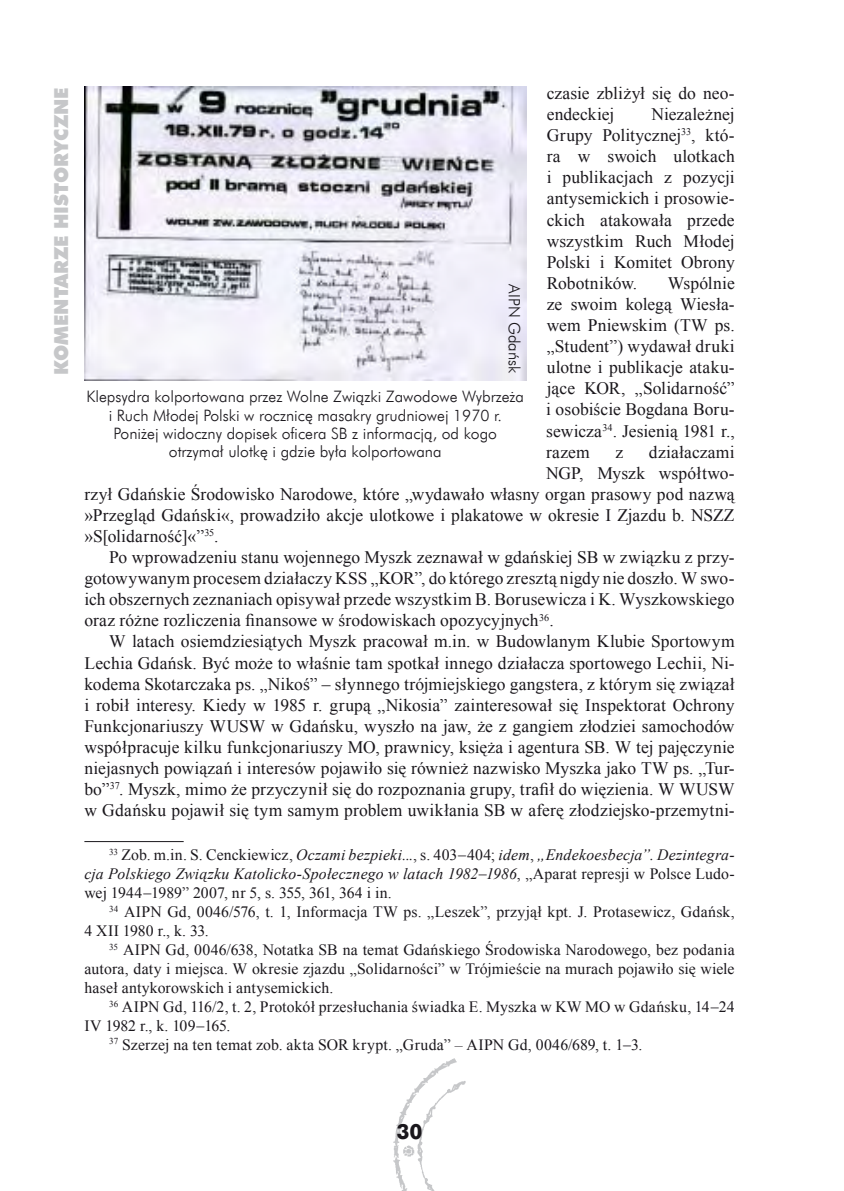
<style>
.page{position:relative;width:844px;height:1191px;background:#fff}
.page>*{position:absolute;margin:0;border:0;box-sizing:border-box;transform-origin:0 0}
.t1{font:700 21px "Futura EU";color:#1a171c}
.t2{font:19.25px "Futura X Blk EU";color:#c6c7c9}
.t3{font:17.5px/21px "Times New Roman";letter-spacing:.005em;color:#1a171c;text-align:justify}
.t4{font:15.75px/18.9px "Times New Roman";letter-spacing:.01em;color:#1a171c}
.t5{font:italic 15.75px/18.9px "Times New Roman";letter-spacing:.01em;color:#1a171c;text-align:justify}
.t6{font:15.75px/18.4px "Futura Lt EU";color:#1a171c;text-align:center}
.t7{font:15.75px "Times New Roman";letter-spacing:-.01em;color:#1a171c}
.s1{font-style:normal}
.s2{font-style:italic}
</style>
<div class="page">
<img style="left:393px;top:1058px;width:72px;height:133px">
<hr style="left:84px;top:841px;width:100px;height:1px;background:#1a171c">
<img style="left:84px;top:87px;width:442px;height:293px">
<p class="t2" style="left:49px;top:375px;width:289px;rotate:-90deg">komentarze historyczne</p>
<p class="t3" style="left:546px;top:82px;width:189px">czasie zbliżył się do neo&shy;endeckiej</p>
<p class="t3" style="left:546px;top:103px;width:189px;text-indent:105px">Niezależnej Grupy Politycznej<sup>33</sup>, któ&shy;ra w swoich ulotkach i publikacjach z pozycji antysemickich i prosowie&shy;ckich atakowała przede wszystkim Ruch Młodej Polski i Komitet Obrony Robotników.</p>
<p class="t3" style="left:546px;top:272px;width:190px;text-indent:122px">Wspólnie ze swoim kolegą Wiesła&shy;wem Pniewskim (TW ps. „Student”) wydawał druki ulotne i publikacje ataku&shy;jące KOR, „Solidarność” i osobiście Bogdana Boru&shy;sewicza<sup>34</sup>. Jesienią 1981 r., razem</p>
<p class="t6" style="left:523px;top:284px;width:90px;rotate:90deg">AIPN Gdańsk</p>
<p class="t6" style="left:86px;top:388px;width:439px">Klepsydra kolportowana przez Wolne Związki Zawodowe Wybrzeża i Ruch Młodej Polski w rocznicę masakry grudniowej 1970 r.<br>Poniżej widoczny dopisek oficera SB z informacją, od kogo otrzymał ulotkę i gdzie była kolportowana</p>
<p class="t3" style="left:615px;top:441px;width:9px">z</p>
<p class="t3" style="left:648px;top:441px;width:87px">działaczami</p>
<p class="t3" style="left:546px;top:462px;width:190px">NGP, Myszk współtwo-</p>
<p class="t3" style="left:84px;top:483px;width:651px">rzył Gdańskie Środowisko Narodowe, które „wydawało własny organ prasowy pod nazwą</p>
<p class="t3" style="left:84px;top:504px;width:651px">»Przegląd Gdański«, prowadziło akcje ulotkowe i plakatowe w okresie I Zjazdu b. NSZZ</p>
<p class="t3" style="left:84px;top:525px;width:136px">»S[olidarność]«”<sup>35</sup>.</p>
<p class="t3" style="left:109px;top:546px;width:627px">Po wprowadzeniu stanu wojennego Myszk zeznawał w gdańskiej SB w związku z przy-</p>
<p class="t3" style="left:84px;top:567px;width:651px">gotowywanym procesem działaczy KSS „KOR”, do którego zresztą nigdy nie doszło. W swo-</p>
<p class="t3" style="left:84px;top:588px;width:651px">ich obszernych zeznaniach opisywał przede wszystkim B. Borusewicza i K. Wyszkowskiego</p>
<p class="t3" style="left:84px;top:610px;width:470px">oraz różne rozliczenia finansowe w środowiskach opozycyjnych<sup>36</sup>.</p>
<p class="t3" style="left:109px;top:631px;width:626px">W latach osiemdziesiątych Myszk pracował m.in. w Budowlanym Klubie Sportowym</p>
<p class="t3" style="left:84px;top:652px;width:651px">Lechia Gdańsk. Być może to właśnie tam spotkał innego działacza sportowego Lechii, Ni-</p>
<p class="t3" style="left:84px;top:673px;width:651px">kodema Skotarczaka ps. „Nikoś” – słynnego trójmiejskiego gangstera, z którym się związał</p>
<p class="t3" style="left:84px;top:694px;width:651px">i robił interesy. Kiedy w 1985 r. grupą „Nikosia” zainteresował się Inspektorat Ochrony</p>
<p class="t3" style="left:84px;top:715px;width:651px">Funkcjonariuszy WUSW w Gdańsku, wyszło na jaw, że z gangiem złodziei samochodów</p>
<p class="t3" style="left:84px;top:736px;width:651px">współpracuje kilku funkcjonariuszy MO, prawnicy, księża i agentura SB. W tej pajęczynie</p>
<p class="t3" style="left:84px;top:757px;width:651px">niejasnych powiązań i interesów pojawiło się również nazwisko Myszka jako TW ps. „Tur-</p>
<p class="t3" style="left:84px;top:778px;width:651px">bo”<sup>37</sup>. Myszk, mimo że przyczynił się do rozpoznania grupy, trafił do więzienia. W WUSW</p>
<p class="t3" style="left:84px;top:799px;width:651px">w Gdańsku pojawił się tym samym problem uwikłania SB w aferę złodziejsko-przemytni-</p>
<p class="t5" style="left:84px;top:845px;width:651px;text-indent:25px"><sup>33</sup> <span class="s1">Zob. m.in. S. Cenckiewicz,</span> Oczami bezpieki...<span class="s1">, s. 403</span>−<span class="s1">404;</span> idem<span class="s1">,</span> „Endekoesbecja”. Dezintegra&shy;cja Polskiego Związku Katolicko-Społecznego w latach 1982−1986<span class="s1">, „Aparat represji w Polsce Ludo&shy;wej 1944</span>−<span class="s1">1989” 2007, nr 5, s. 355, 361, 364 i in.</span></p>
<p class="t4" style="left:84px;top:902px;width:651px;text-indent:25px"><sup>34</sup> AIPN Gd, 0046/576, t. 1, Informacja TW ps. „Leszek”, przyjął kpt. J. Protasewicz, Gdańsk,<br>4 XII 1980 r., k. 33.</p>
<p class="t4" style="left:84px;top:940px;width:651px;text-align:justify;text-indent:25px"><sup>35</sup> AIPN Gd, 0046/638, Notatka SB na temat Gdańskiego Środowiska Narodowego, bez podania autora, daty i miejsca. W okresie zjazdu „Solidarności” w Trójmieście na murach pojawiło się wiele haseł antykorowskich i antysemickich.</p>
<p class="t4" style="left:109px;top:996px;width:627px"><sup>36</sup> AIPN Gd, 116/2, t. 2, Protokół przesłuchania świadka E. Myszka w KW MO w Gdańsku, 14−24</p>
<p class="t7" style="left:84px;top:1014px;width:147px">IV 1982 r., k. 109−165.</p>
<p class="t4" style="left:109px;top:1034px;width:534px"><sup>37</sup> Szerzej na ten temat zob. akta SOR krypt. „Gruda” <span class="s2">–</span> AIPN Gd, 0046/689, t. 1−3.</p>
<p class="t1" style="left:396px;top:1118px;width:28px">30</p>
</div>
